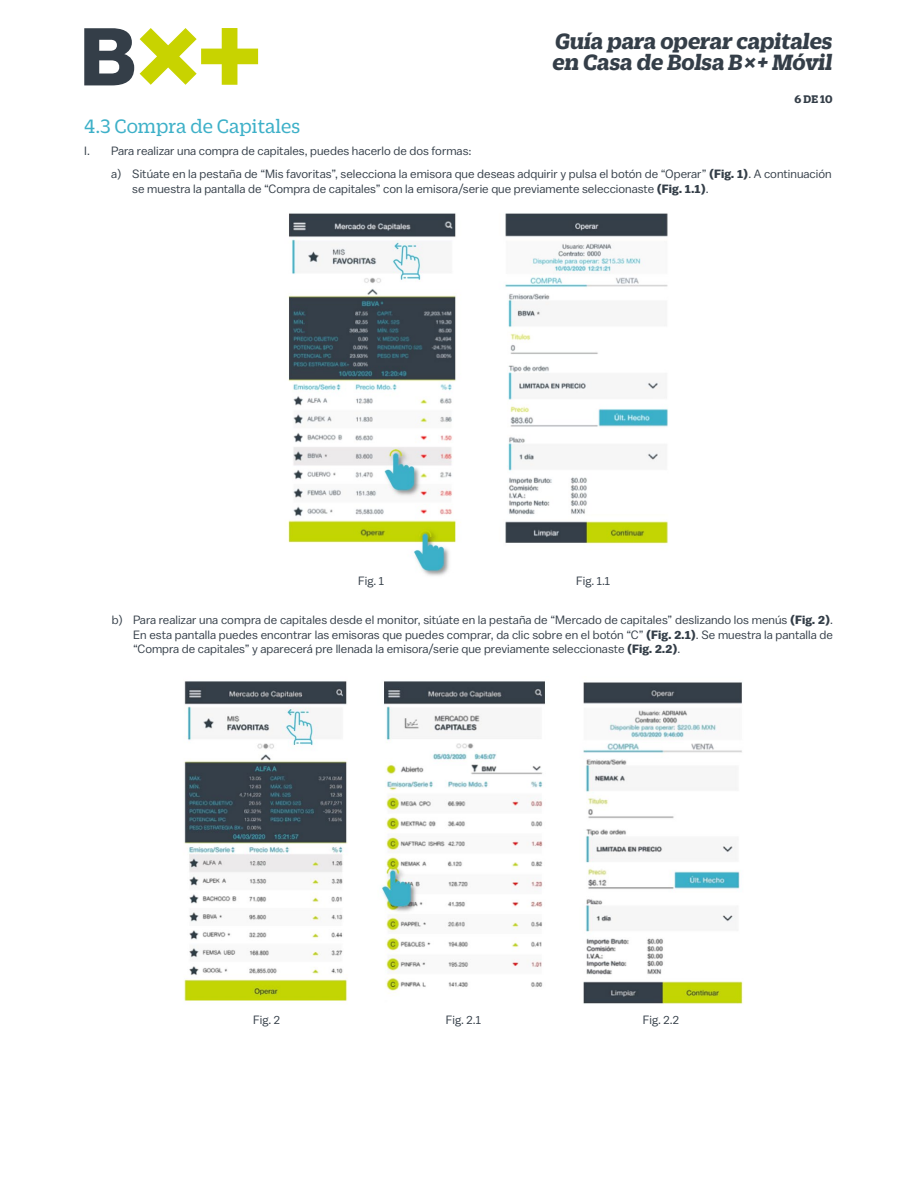
<style>
.page{position:relative;width:918px;height:1188px;background:#fff}
.page>*{position:absolute;margin:0;border:0;box-sizing:border-box;transform-origin:0 0}
.t1{font:italic 700 24px/21px "Duplicate Slab";color:#343e48}
.t2{font:21px "Duplicate Slab";color:#3db0c8}
.t3{font:12px/14.4px "Balto";color:#343e48}
.t4{font:700 12px "Duplicate Slab";color:#343e48}
.s1{font-weight:700}
</style>
<div class="page">
<svg style="left:84px;top:28px;width:50px;height:57px"></svg>
<svg style="left:140px;top:28px;width:118px;height:57px"></svg>
<img style="left:288px;top:213px;width:380px;height:363px">
<img style="left:184px;top:681px;width:559px;height:323px">
<h1 class="t1" style="left:552px;top:28px;width:282px">Guía para operar capitales en Casa de Bolsa B×+ Móvil</h1>
<p class="t4" style="left:795px;top:91px;width:39px">6 DE 10</p>
<h2 class="t2" style="left:84px;top:112px;width:217px">4.3 Compra de Capitales</h2>
<p class="t3" style="left:111px;top:139px;width:722px;line-height:23px;text-indent:-27px">I. Para realizar una compra de capitales, puedes hacerlo de dos formas:<br>a) Sitúate en la pestaña de “Mis favoritas”, selecciona la emisora que deseas adquirir y pulsa el botón de “Operar” <span class="s1">(Fig. 1)</span>. A continuación</p>
<p class="t3" style="left:132px;top:181px;width:578px">se muestra la pantalla de “Compra de capitales” con la emisora/serie que previamente seleccionaste <span class="s1">(Fig. 1.1)</span>.</p>
<p class="t3" style="left:358px;top:573px;width:27px">Fig. 1</p>
<p class="t3" style="left:576px;top:573px;width:36px">Fig. 1.1</p>
<p class="t3" style="left:133px;top:612px;width:701px;text-align:justify;text-indent:-21px">b) Para realizar una compra de capitales desde el monitor, sitúate en la pestaña de “Mercado de capitales” deslizando los menús <span class="s1">(Fig. 2)</span>.<br>En esta pantalla puedes encontrar las emisoras que puedes comprar, da clic sobre en el botón “C” <span class="s1">(Fig. 2.1)</span>. Se muestra la pantalla de “Compra de capitales” y aparecerá pre llenada la emisora/serie que previamente seleccionaste <span class="s1">(Fig. 2.2)</span>.</p>
<p class="t3" style="left:253px;top:1012px;width:28px">Fig. 2</p>
<p class="t3" style="left:446px;top:1012px;width:37px">Fig. 2.1</p>
<p class="t3" style="left:643px;top:1012px;width:38px">Fig. 2.2</p>
</div>
